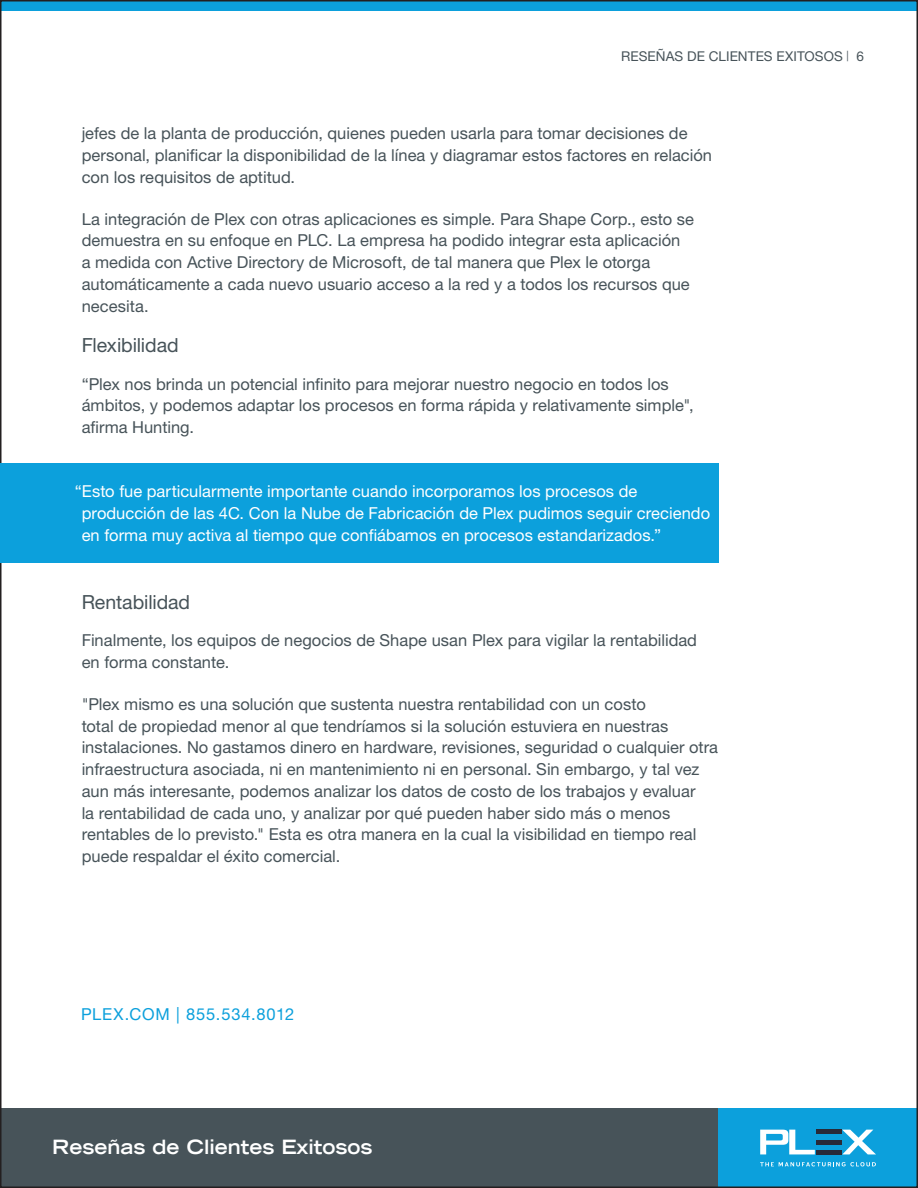
<style>
.page{position:relative;width:918px;height:1188px;background:#fff}
.page>*{position:absolute;margin:0;border:0;box-sizing:border-box;transform-origin:0 0}
.t1{font:700 expanded 19.5px "Trade Gothic LT";color:#fff}
.subhead_2{font:19.5px "Helvetica Neue LT Pro";letter-spacing:-.005em;color:#475359}
.copy{font:16.5px/21.8px "Helvetica Neue LT Pro";color:#475359}
.pull_quote{font:16.5px/21.8px "Helvetica Neue LT Pro";color:#fff}
.t2{font:16.5px "Helvetica Neue LT Pro";letter-spacing:.05em;color:#0ca0dc}
.t3{font:13.5px "Helvetica Neue LT Pro";letter-spacing:.005em;color:#475359}
.s1{font-size:10.5px}
</style>
<div class="page">
<div style="left:0;top:1108px;width:735px;height:80px;background:#475359"></div>
<div style="left:718px;top:1108px;width:200px;height:80px;background:#0ca0dc"></div>
<svg style="left:760px;top:1130px;width:55px;height:24px"></svg>
<svg style="left:842px;top:1130px;width:34px;height:24px"></svg>
<hr style="left:816px;top:1150px;width:25px;height:4px;background:#282a38">
<hr style="left:816px;top:1130px;width:25px;height:4px;background:#282a38">
<div style="left:816px;top:1140px;width:25px;height:5px;background:#282a38"></div>
<svg style="left:760px;top:1162px;width:116px;height:4px"></svg>
<div style="left:0;top:0;width:918px;height:11px;background:#0ca0dc"></div>
<div style="left:1px;top:463px;width:718px;height:100px;background:#0ca0dc"></div>
<p class="t3" style="left:621px;top:48px;width:244px">RESEÑAS DE CLIENTES EXITOSOS <span class="s1">|</span> 6</p>
<p class="copy" style="left:82px;top:122px;width:632px">jefes de la planta de producción, quienes pueden usarla para tomar decisiones de personal, planificar la disponibilidad de la línea y diagramar estos factores en relación con los requisitos de aptitud.</p>
<p class="copy" style="left:82px;top:208px;width:614px">La integración de Plex con otras aplicaciones es simple. Para Shape Corp., esto se demuestra en su enfoque en PLC. La empresa ha podido integrar esta aplicación<br>a medida con Active Directory de Microsoft, de tal manera que Plex le otorga automáticamente a cada nuevo usuario acceso a la red y a todos los recursos que necesita.</p>
<p class="subhead_2" style="left:82px;top:333px;width:98px">Flexibilidad</p>
<p class="copy" style="left:82px;top:372px;width:614px">“Plex nos brinda un potencial infinito para mejorar nuestro negocio en todos los ámbitos, y podemos adaptar los procesos en forma rápida y relativamente simple", afirma Hunting.</p>
<p class="pull_quote" style="left:82px;top:480px;width:630px;text-indent:-7px">“Esto fue particularmente importante cuando incorporamos los procesos de producción de las 4C. Con la Nube de Fabricación de Plex pudimos seguir creciendo en forma muy activa al tiempo que confiábamos en procesos estandarizados.”</p>
<p class="subhead_2" style="left:82px;top:590px;width:110px">Rentabilidad</p>
<p class="copy" style="left:82px;top:629px;width:617px">Finalmente, los equipos de negocios de Shape usan Plex para vigilar la rentabilidad en forma constante.</p>
<p class="copy" style="left:82px;top:693px;width:638px">"Plex mismo es una solución que sustenta nuestra rentabilidad con un costo<br>total de propiedad menor al que tendríamos si la solución estuviera en nuestras instalaciones. No gastamos dinero en hardware, revisiones, seguridad o cualquier otra infraestructura asociada, ni en mantenimiento ni en personal. Sin embargo, y tal vez aun más interesante, podemos analizar los datos de costo de los trabajos y evaluar<br>la rentabilidad de cada uno, y analizar por qué pueden haber sido más o menos rentables de lo previsto." Esta es otra manera en la cual la visibilidad en tiempo real puede respaldar el éxito comercial.</p>
<p class="t2" style="left:81px;top:1004px;width:215px">PLEX.COM | 855.534.8012</p>
<p class="t1" style="left:52px;top:1134px;width:322px">Reseñas de Clientes Exitosos</p>
</div>
